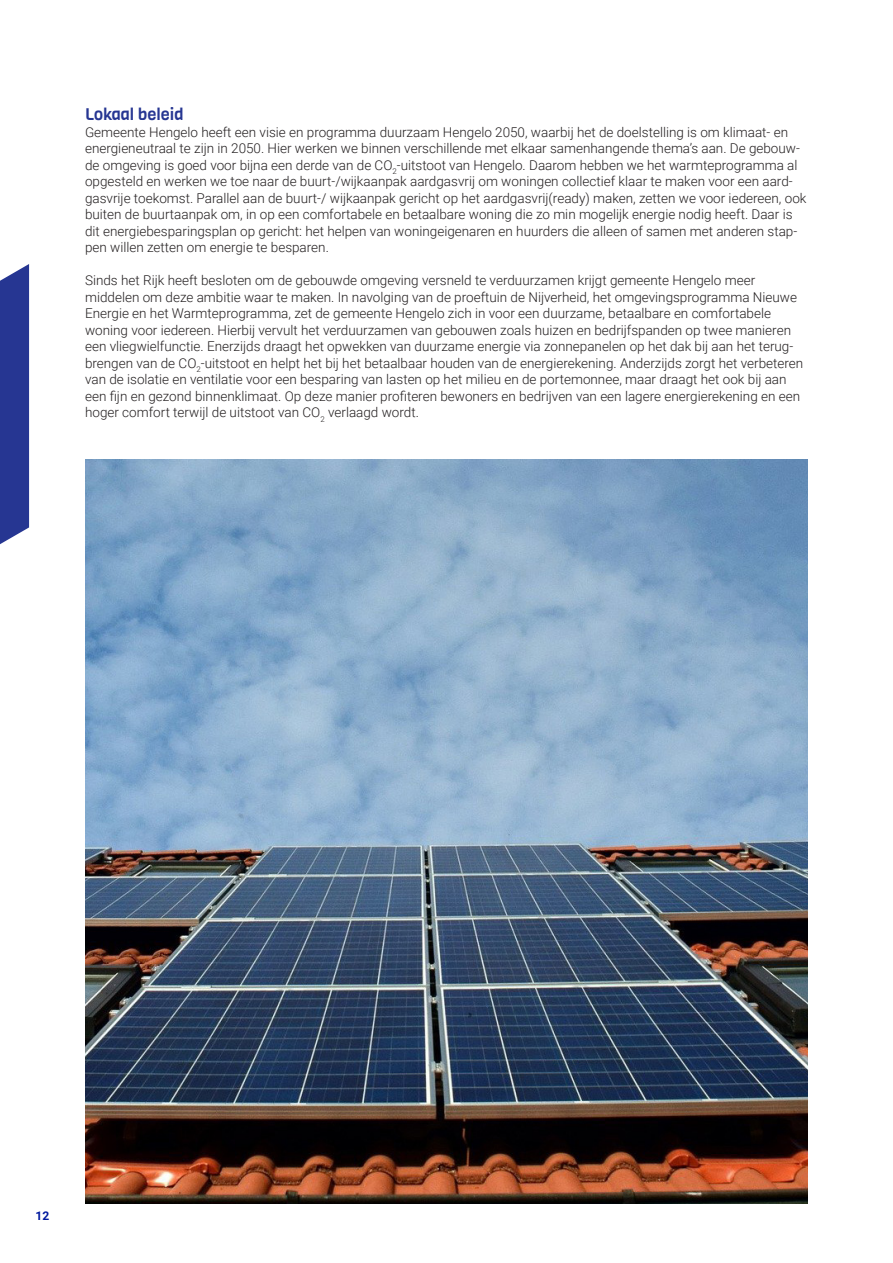
<style>
.page{position:relative;width:893px;height:1263px;background:#fff}
.page>*{position:absolute;margin:0;border:0;box-sizing:border-box;transform-origin:0 0}
.t1{font:16.5px "Viga";color:#263692}
.t2{font:300 13.5px/16.5px "Roboto";color:#231f20}
.t3{font:700 12px "Roboto";color:#00199f}
</style>
<div class="page">
<div style="left:0;top:264px;width:29px;height:281px;background:#263692"></div>
<img style="left:85px;top:459px;width:723px;height:744px">
<p class="t1" style="left:85px;top:103px;width:100px">Lokaal beleid</p>
<p class="t2" style="left:85px;top:123px;width:723px">Gemeente Hengelo heeft een visie en programma duurzaam Hengelo 2050, waarbij het de doelstelling is om klimaat- en energieneutraal te zijn in 2050. Hier werken we binnen verschillende met elkaar samenhangende thema’s aan. De gebouw&shy;de omgeving is goed voor bijna een derde van de CO<sub>2</sub>-uitstoot van Hengelo. Daarom hebben we het warmteprogramma al opgesteld en werken we toe naar de buurt-/wijkaanpak aardgasvrij om woningen collectief klaar te maken voor een aard&shy;gasvrije toekomst. Parallel aan de buurt-/ wijkaanpak gericht op het aardgasvrij(ready) maken, zetten we voor iedereen, ook buiten de buurtaanpak om, in op een comfortabele en betaalbare woning die zo min mogelijk energie nodig heeft. Daar is dit energiebesparingsplan op gericht: het helpen van woningeigenaren en huurders die alleen of samen met anderen stap&shy;pen willen zetten om energie te besparen.</p>
<p class="t2" style="left:85px;top:271px;width:720px">Sinds het Rijk heeft besloten om de gebouwde omgeving versneld te verduurzamen krijgt gemeente Hengelo meer middelen om deze ambitie waar te maken. In navolging van de proeftuin de Nijverheid, het omgevingsprogramma Nieuwe Energie en het Warmteprogramma, zet de gemeente Hengelo zich in voor een duurzame, betaalbare en comfortabele woning voor iedereen. Hierbij vervult het verduurzamen van gebouwen zoals huizen en bedrijfspanden op twee manieren een vliegwielfunctie. Enerzijds draagt het opwekken van duurzame energie via zonnepanelen op het dak bij aan het terug&shy;brengen van de CO<sub>2</sub>-uitstoot en helpt het bij het betaalbaar houden van de energierekening. Anderzijds zorgt het verbeteren van de isolatie en ventilatie voor een besparing van lasten op het milieu en de portemonnee, maar draagt het ook bij aan een fijn en gezond binnenklimaat. Op deze manier profiteren bewoners en bedrijven van een lagere energierekening en een hoger comfort terwijl de uitstoot van CO<sub>2</sub> verlaagd wordt.</p>
<p class="t3" style="left:36px;top:1207px;width:15px">12</p>
</div>
